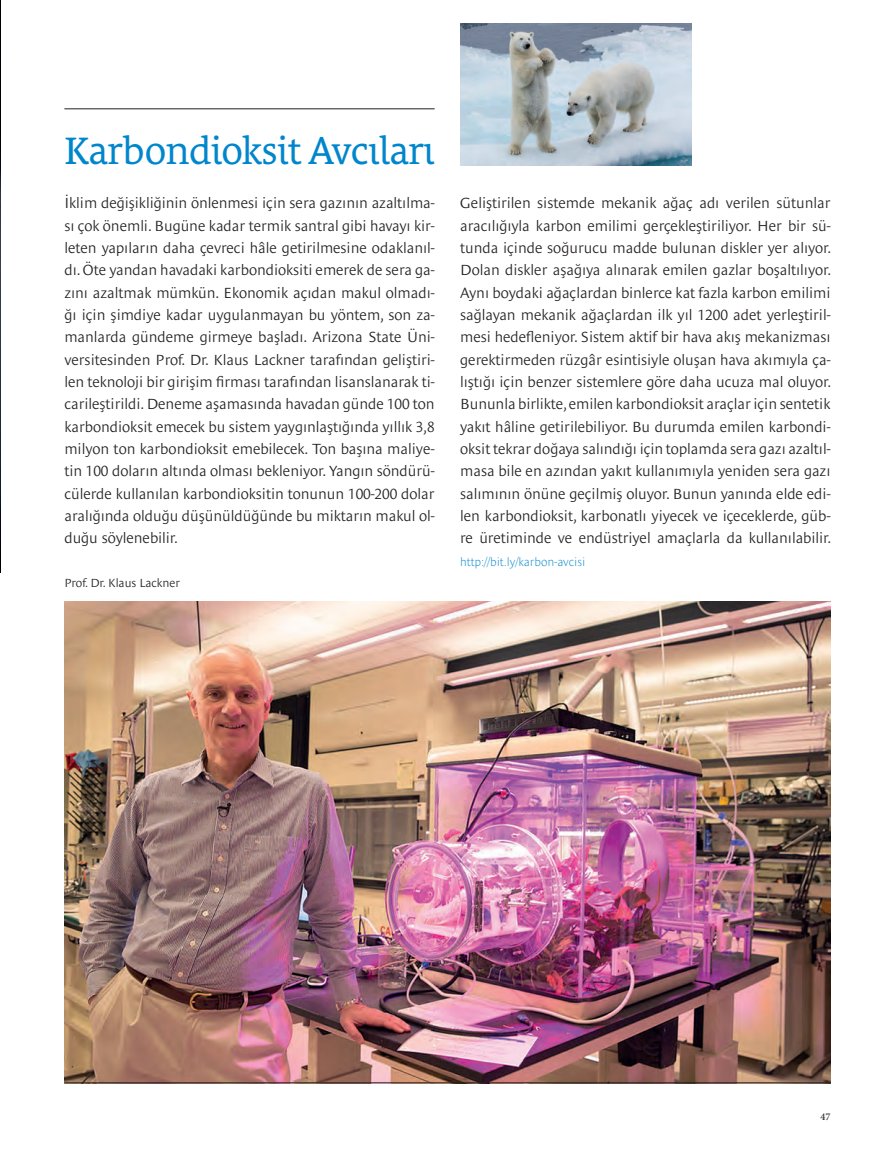
<style>
.page{position:relative;width:895px;height:1172px;background:#fff}
.page>*{position:absolute;margin:0;border:0;box-sizing:border-box;transform-origin:0 0}
.t1{font:39px "Le Monde Courrier Pro";letter-spacing:-.015em;color:#0086cc}
.t2{font:300 15px/22.4px "Le Monde Sans Pro";letter-spacing:-.005em;color:#231f20;text-align:justify}
.t3{font:300 expanded 12px "Le Monde Sans Pro";letter-spacing:-.005em;color:#0086cc}
.t4{font:300 12px "Le Monde Sans Pro";letter-spacing:-.005em;color:#231f20}
.t5{font:500 10.35px "Minion Pro";color:#231f20}
.s1{color:#fff}
</style>
<div class="page">
<img style="left:64px;top:602px;width:766px;height:480px">
<img style="left:0;top:1px;width:1px;height:571px">
<hr style="left:64px;top:1082px;width:766px;height:1px;background:#231f20">
<hr style="left:64px;top:108px;width:370px;height:1px;background:#231f20">
<img style="left:460px;top:23px;width:231px;height:142px">
<h1 class="t1" style="left:64px;top:119px;width:371px">Karbondioksit Avcıları</h1>
<p class="t2" style="left:64px;top:190px;width:371px">İklim değişikliğinin önlenmesi için sera gazının azaltılma&shy;sı çok önemli. Bugüne kadar termik santral gibi havayı kir&shy;leten yapıların daha çevreci hâle getirilmesine odaklanıl&shy;dı. Öte yandan havadaki karbondioksiti emerek de sera ga&shy;zını azaltmak mümkün. Ekonomik açıdan makul olmadı&shy;ğı için şimdiye kadar uygulanmayan bu yöntem, son za&shy;manlarda gündeme girmeye başladı. Arizona State Üni&shy;versitesinden Prof. Dr. Klaus Lackner tarafından geliştiri&shy;len teknoloji bir girişim firması tarafından lisanslanarak ti&shy;carileştirildi. Deneme aşamasında havadan günde 100 ton karbondioksit emecek bu sistem yaygınlaştığında yıllık 3,8 milyon ton karbondioksit emebilecek. Ton başına maliye&shy;tin 100 doların altında olması bekleniyor. Yangın söndürü&shy;cülerde kullanılan karbondioksitin tonunun 100-200 dolar aralığında olduğu düşünüldüğünde bu miktarın makul ol&shy;duğu söylenebilir.</p>
<p class="t4" style="left:64px;top:573px;width:117px">Prof. Dr. Klaus Lackner</p>
<p class="t2" style="left:460px;top:190px;width:372px">Geliştirilen sistemde mekanik ağaç adı verilen sütunlar aracılığıyla karbon emilimi gerçekleştiriliyor. Her bir sü&shy;tunda içinde soğurucu madde bulunan diskler yer alıyor.<br>Dolan diskler aşağıya alınarak emilen gazlar boşaltılıyor.<br>Aynı boydaki ağaçlardan binlerce kat fazla karbon emilimi sağlayan mekanik ağaçlardan ilk yıl 1200 adet yerleştiril&shy;mesi hedefleniyor. Sistem aktif bir hava akış mekanizması gerektirmeden rüzgâr esintisiyle oluşan hava akımıyla ça&shy;lıştığı için benzer sistemlere göre daha ucuza mal oluyor.<br>Bununla birlikte, emilen karbondioksit araçlar için sentetik yakıt hâline getirilebiliyor. Bu durumda emilen karbondi&shy;oksit tekrar doğaya salındığı için toplamda sera gazı azaltıl&shy;masa bile en azından yakıt kullanımıyla yeniden sera gazı salımının önüne geçilmiş oluyor. Bunun yanında elde edi&shy;len karbondioksit, karbonatlı yiyecek ve içeceklerde, güb&shy;re üretiminde ve endüstriyel amaçlarla da kullanılabilir.</p>
<p class="t3" style="left:460px;top:552px;width:126px">http://bit.ly/karbon-avcisi</p>
<p class="t5" style="left:820px;top:1109px;width:11px">4 7<span class="s1">3</span></p>
</div>
